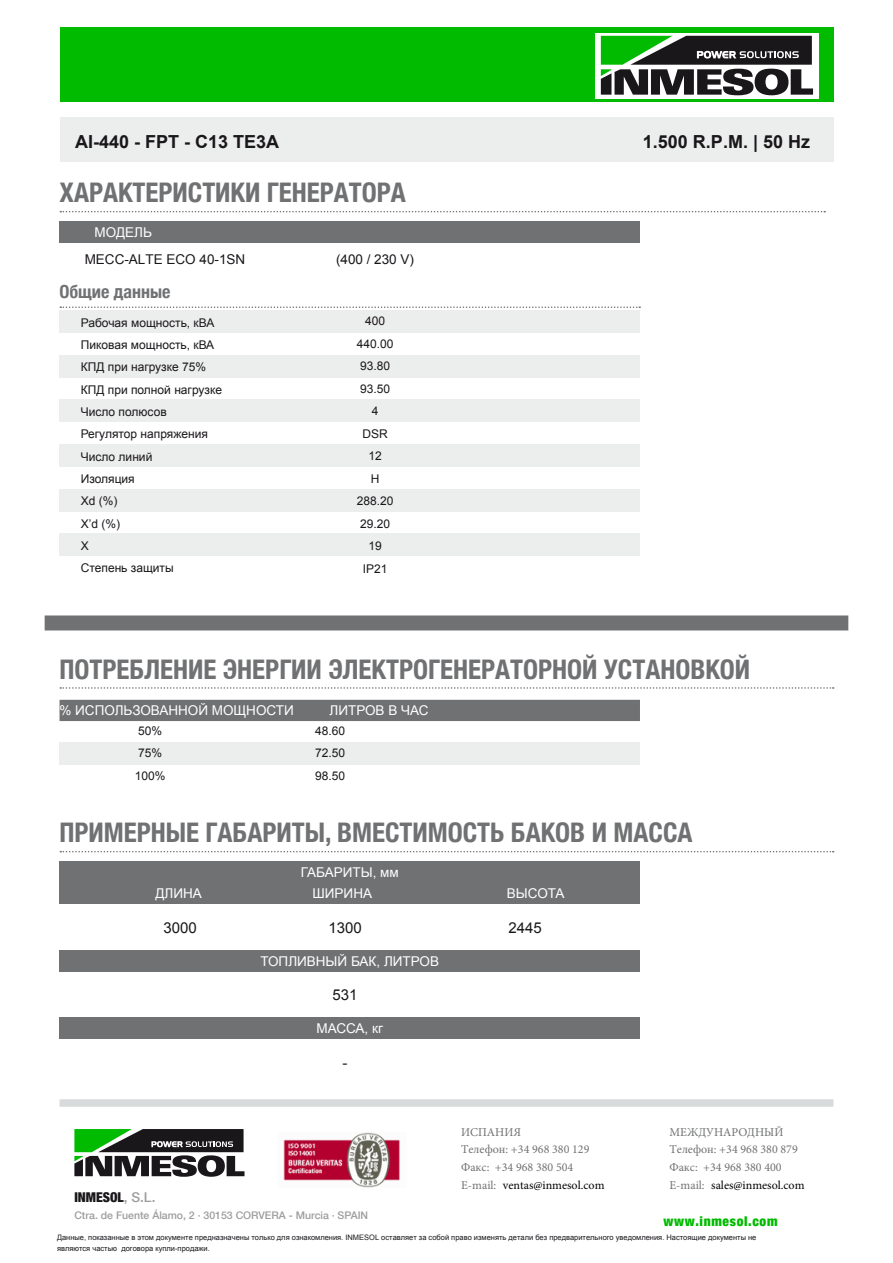
<style>
.page{position:relative;width:893px;height:1263px;background:#fff}
.page>*{position:absolute;margin:0;border:0;box-sizing:border-box;transform-origin:0 0}
.t1{font:700 condensed 27px "Helvetica Neue";color:#707173}
.t2{font:700 18px "Arial";color:#1a171b}
.t3{font:700 condensed 18px "Helvetica Neue";color:#707173}
.t4{font:15px "Arial";color:#1a171b}
.t5{font:13.5px "Arial";color:#fff}
.t6{font:13.5px "Arial";color:#1a171b}
.t7{font:900 condensed 13.5px "Helvetica Neue";letter-spacing:.05em;color:#0b0}
.t8{font:900 condensed 13.5px "Helvetica Neue";color:#1a171b}
.t9{font:12px/22.4px "Arial";color:#1a171b}
.t10{font:12px/17.7px "Minion Pro";color:#707172}
.t11{font:12px/22.5px "Arial";color:#1a171b;text-align:center}
.t12{font:500 10.5px "Helvetica Neue";color:#9c9d9f}
.t13{font:7.5px/11.1px "Arial";color:#1a171b}
.s1{color:#000}
.s2{font-weight:500;font-stretch:normal;color:#9c9d9f}
</style>
<div class="page">
<div style="left:60px;top:28px;width:773px;height:74px;background:#0b0"></div>
<svg style="left:595px;top:33px;width:224px;height:65px;fill:#fff"></svg>
<svg style="left:601px;top:36px;width:212px;height:59px"></svg>
<div style="left:60px;top:1099px;width:773px;height:8px;background:#d9dadb"></div>
<svg style="left:74px;top:1129px;width:170px;height:48px"></svg>
<div style="left:60px;top:117px;width:773px;height:45px;background:#eceded"></div>
<div style="left:60px;top:742px;width:580px;height:22px;background:#eceded"></div>
<svg style="left:60px;top:306px;width:580px;height:2px"></svg>
<svg style="left:60px;top:211px;width:765px;height:1px"></svg>
<div style="left:60px;top:221px;width:580px;height:21px;background:#707173"></div>
<div style="left:60px;top:700px;width:580px;height:21px;background:#707173"></div>
<svg style="left:60px;top:851px;width:774px;height:1px"></svg>
<svg style="left:60px;top:687px;width:774px;height:2px"></svg>
<div style="left:60px;top:950px;width:580px;height:22px;background:#707173"></div>
<div style="left:60px;top:1017px;width:580px;height:22px;background:#707173"></div>
<div style="left:60px;top:861px;width:580px;height:21px;background:#707173"></div>
<div style="left:60px;top:882px;width:580px;height:22px;background:#707173"></div>
<div style="left:60px;top:310px;width:580px;height:23px;background:#eceded"></div>
<div style="left:60px;top:355px;width:580px;height:22px;background:#eceded"></div>
<div style="left:60px;top:400px;width:580px;height:22px;background:#eceded"></div>
<div style="left:60px;top:444px;width:580px;height:23px;background:#eceded"></div>
<div style="left:60px;top:489px;width:580px;height:22px;background:#eceded"></div>
<div style="left:60px;top:534px;width:580px;height:22px;background:#eceded"></div>
<div style="left:45px;top:615px;width:803px;height:15px;background:#707173"></div>
<div style="left:223px;top:1131px;width:18px;height:8px;background:#1a171b"></div>
<img style="left:283px;top:1133px;width:117px;height:55px">
<h2 class="t2" style="left:75px;top:130px;width:206px">AI-440 - FPT - C13 TE3A</h2>
<h2 class="t2" style="left:643px;top:130px;width:169px">1.500 R.P.M. | 50 Hz</h2>
<h1 class="t1" style="left:60px;top:176px;width:348px">ХАРАКТЕРИСТИКИ ГЕНЕРАТОРА</h1>
<h3 class="t5" style="left:95px;top:223px;width:59px">МОДЕЛЬ</h3>
<h3 class="t6" style="left:85px;top:250px;width:162px">MECC-ALTE ECO 40-1SN</h3>
<h3 class="t6" style="left:336px;top:250px;width:80px">(400 / 230 V)</h3>
<h2 class="t3" style="left:60px;top:281px;width:112px">Общие данные</h2>
<h3 class="t9" style="left:81px;top:311px;width:143px">Рабочая мощность, кВА<br>Пиковая мощность, кВА<br>КПД при нагрузке 75%<br>КПД при полной нагрузке<br>Число полюсов<br>Регулятор напряжения<br>Число линий<br>Изоляция<br>Xd (%)<br>X’d (%)<br>X<br>Степень защиты</h3>
<h3 class="t11" style="left:357px;top:310px;width:38px">400<br>440.00<br>93.80<br>93.50<br>4<br>DSR<br>12<br>H<br>288.20<br>29.20<br>19<br>IP21</h3>
<h1 class="t1" style="left:60px;top:653px;width:692px">ПОТРЕБЛЕНИЕ ЭНЕРГИИ ЭЛЕКТРОГЕНЕРАТОРНОЙ УСТАНОВКОЙ</h1>
<h3 class="t5" style="left:60px;top:701px;width:236px">% ИСПОЛЬЗОВАННОЙ МОЩНОСТИ</h3>
<h3 class="t5" style="left:330px;top:701px;width:100px">ЛИТРОВ В ЧАС</h3>
<h3 class="t11" style="left:135px;top:719px;width:32px;text-align:left">50%<br>75%<br>100%</h3>
<h3 class="t11" style="left:315px;top:719px;width:32px;text-align:justify">48.60<br>72.50<br>98.50</h3>
<h1 class="t1" style="left:60px;top:816px;width:634px">ПРИМЕРНЫЕ ГАБАРИТЫ, ВМЕСТИМОСТЬ БАКОВ И МАССА</h1>
<h3 class="t5" style="left:301px;top:863px;width:99px">ГАБАРИТЫ, мм</h3>
<h3 class="t5" style="left:155px;top:884px;width:48px">ДЛИНА</h3>
<h3 class="t5" style="left:313px;top:884px;width:61px">ШИРИНА</h3>
<h3 class="t5" style="left:507px;top:884px;width:59px">ВЫСОТА</h3>
<h3 class="t4" style="left:163px;top:918px;width:35px">3000</h3>
<h3 class="t4" style="left:328px;top:918px;width:35px">1300</h3>
<h3 class="t4" style="left:508px;top:918px;width:35px">2445</h3>
<h3 class="t5" style="left:260px;top:952px;width:180px">ТОПЛИВНЫЙ БАК, ЛИТРОВ</h3>
<h3 class="t4" style="left:332px;top:985px;width:27px">531</h3>
<h3 class="t5" style="left:316px;top:1019px;width:68px">МАССА, кг</h3>
<h3 class="t4" style="left:343px;top:1053px;width:6px">-</h3>
<h3 class="t10" style="left:461px;top:1123px;width:145px">ИСПАНИЯ<br>Телефон: +34 968 380 129<br>Факс: +34 968 380 504<br>E-mail: <span class="s1">ventas@inmesol.com</span></h3>
<h3 class="t10" style="left:669px;top:1123px;width:137px">МЕЖДУНАРОДНЫЙ<br>Телефон: +34 968 380 879<br>Факс: +34 968 380 400<br>E-mail: <span class="s1">sales@inmesol.com</span></h3>
<h3 class="t8" style="left:74px;top:1188px;width:82px">INMESOL<span class="s2">, S.L.</span></h3>
<h3 class="t12" style="left:74px;top:1208px;width:295px">Ctra. de Fuente Álamo, 2 · 30153 CORVERA - Murcia · SPAIN</h3>
<h3 class="t7" style="left:663px;top:1213px;width:116px">www.inmesol.com</h3>
<p class="t13" style="left:57px;top:1232px;width:701px">Данные, показанные в этом документе предназначены только для ознакомления. INMESOL оставляет за собой право изменять детали без предварительного уведомления. Настоящие документы не являются частью договора купли-продажи.</p>
</div>
